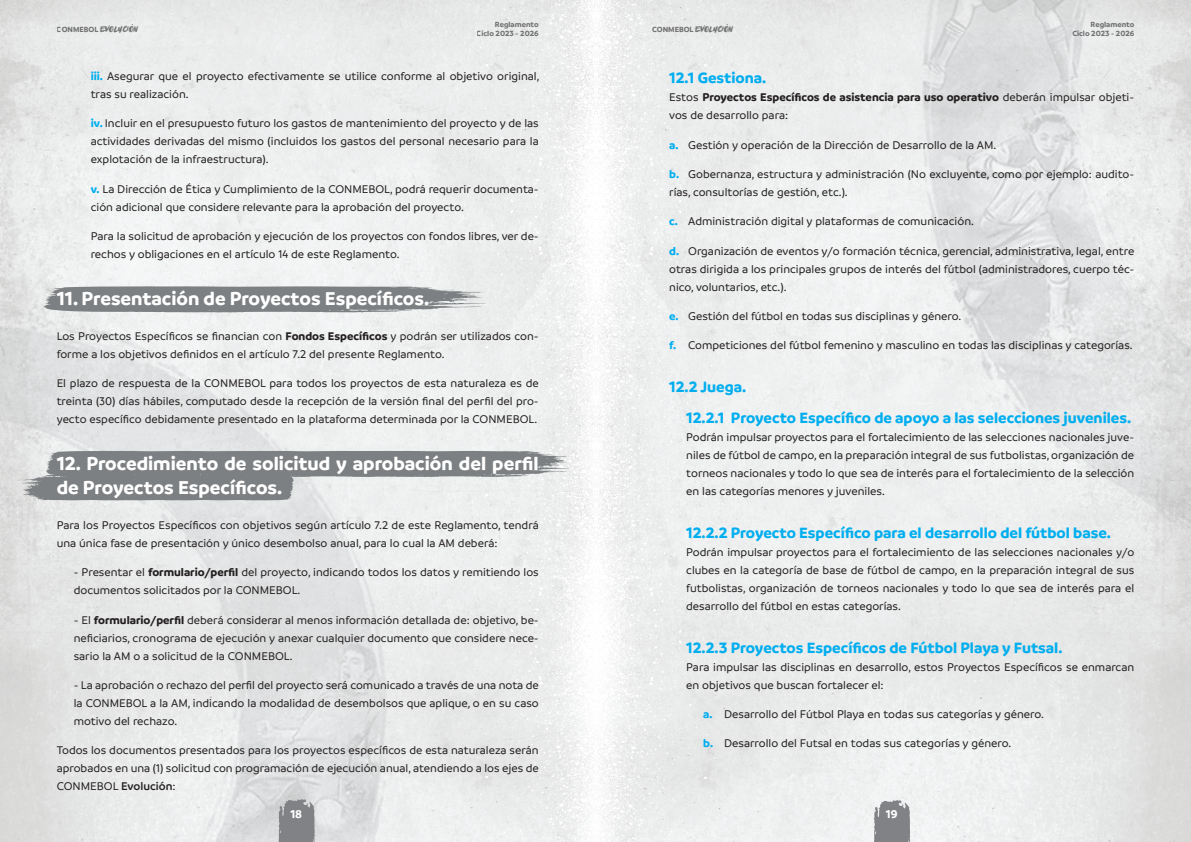
<style>
.page{position:relative;width:1191px;height:842px;background:#fff}
.page>*{position:absolute;margin:0;border:0;box-sizing:border-box;transform-origin:0 0}
.Titulo_Articulo{font:700 20px/24px "Branding";color:#fff}
.Titulo_Articulo_-_su{font:700 16px "Branding";color:#00aeef}
.t1{font:500 12px/18px "Branding";color:#231f20}
.t2{font:700 12px/18px "Branding";color:#231f20}
.t3{font:700 12px "Branding";color:#fff}
.t4{font:700 8px/9.6px "Branding";color:#3e3e3f;text-align:right}
.t5{font:8px "Milestone";color:#3e3e3f}
.s1{font-family:"Branding";font-weight:700}
.s2{font-weight:700;color:#00aeef}
.s3{font-weight:700}
.s4{font-weight:600}
.s5{font-weight:500}
</style>
<div class="page">
<img style="left:0;top:0;width:426px;height:842px">
<img style="left:426px;top:0;width:765px;height:842px">
<img style="left:0;top:288px;width:406px;height:554px">
<svg style="left:278px;top:799px;width:38px;height:43px;background:#8d8f92"></svg>
<img style="left:595px;top:0;width:170px;height:842px">
<img style="left:881px;top:0;width:310px;height:577px">
<svg style="left:873px;top:800px;width:38px;height:42px;background:#919396"></svg>
<svg style="left:43px;top:286px;width:443px;height:26px;background:#8c8e90"></svg>
<svg style="left:22px;top:451px;width:547px;height:49px;background:#9ea0a2"></svg>
<p class="t5" style="left:57px;top:25px;width:82px"><span class="s1">CONMEBOL</span> EVOLUCIÓN</p>
<p class="t4" style="left:477px;top:19px;width:64px">Reglamento<br>Ciclo 2023 - 2026</p>
<p class="t5" style="left:652px;top:25px;width:82px"><span class="s1">CONMEBOL</span> EVOLUCIÓN</p>
<p class="t4" style="left:1072px;top:19px;width:64px">Reglamento<br>Ciclo 2023 - 2026</p>
<p class="t1" style="left:91px;top:67px;width:450px"><span class="s2">iii.</span> Asegurar que el proyecto efectivamente se utilice conforme al objetivo original, tras su realización.</p>
<p class="t1" style="left:91px;top:115px;width:449px;text-align:justify"><span class="s2">iv.</span> Incluir en el presupuesto futuro los gastos de mantenimiento del proyecto y de las actividades derivadas del mismo (incluidos los gastos del personal necesario para la explotación de la infraestructura).</p>
<p class="t1" style="left:91px;top:180px;width:449px"><span class="s2">v.</span> La Dirección de Ética y Cumplimiento de la CONMEBOL, podrá requerir documenta&shy;ción adicional que considere relevante para la aprobación del proyecto.</p>
<p class="t1" style="left:91px;top:227px;width:449px">Para la solicitud de aprobación y ejecución de los proyectos con fondos libres, ver de&shy;rechos y obligaciones en el artículo 14 de este Reglamento.</p>
<p class="Titulo_Articulo" style="left:57px;top:286px;width:374px">11. Presentación de Proyectos Específicos.</p>
<p class="t1" style="left:57px;top:327px;width:483px">Los Proyectos Específicos se financian con <span class="s3">Fondos Específicos</span> y podrán ser utilizados con&shy;forme a los objetivos definidos en el artículo 7.2 del presente Reglamento.</p>
<p class="t1" style="left:57px;top:374px;width:483px;text-align:justify">El plazo de respuesta de la CONMEBOL para todos los proyectos de esta naturaleza es de treinta (30) días hábiles, computado desde la recepción de la versión final del perfil del pro&shy;yecto específico debidamente presentado en la plataforma determinada por la CONMEBOL.</p>
<p class="Titulo_Articulo" style="left:57px;top:451px;width:483px">12. Procedimiento de solicitud y aprobación del perfil de Proyectos Específicos.</p>
<p class="t1" style="left:57px;top:516px;width:483px">Para los Proyectos Específicos con objetivos según artículo 7.2 de este Reglamento, tendrá una única fase de presentación y único desembolso anual, para lo cual la AM deberá:</p>
<p class="t1" style="left:74px;top:563px;width:466px">- Presentar el <span class="s3">formulario/perfil</span> del proyecto, indicando todos los datos y remitiendo los documentos solicitados por la CONMEBOL.</p>
<p class="t1" style="left:74px;top:611px;width:466px;text-align:justify">- El <span class="s3">formulario/perfil</span> deberá considerar al menos información detallada de: objetivo, be&shy;neficiarios, cronograma de ejecución y anexar cualquier documento que considere nece&shy;sario la AM o a solicitud de la CONMEBOL.</p>
<p class="t1" style="left:74px;top:676px;width:466px;text-align:justify">- La aprobación o rechazo del perfil del proyecto será comunicado a través de una nota de la CONMEBOL a la AM, indicando la modalidad de desembolsos que aplique, o en su caso motivo del rechazo.</p>
<p class="t1" style="left:57px;top:741px;width:483px;text-align:justify">Todos los documentos presentados para los proyectos específicos de esta naturaleza serán aprobados en una (1) solicitud con programación de ejecución anual, atendiendo a los ejes de CONMEBOL <span class="s4">Evolución</span>:</p>
<p class="Titulo_Articulo_-_su" style="left:669px;top:69px;width:99px">12.1 Gestiona.</p>
<p class="t2" style="left:669px;top:88px;width:466px"><span class="s5">Estos</span> Proyectos Específicos de asistencia para uso operativo <span class="s5">deberán impulsar objeti&shy;vos de desarrollo para:</span></p>
<p class="t1" style="left:669px;top:136px;width:328px"><span class="s2">a.</span> Gestión y operación de la Dirección de Desarrollo de la AM.</p>
<p class="t1" style="left:669px;top:165px;width:466px"><span class="s2">b.</span> Gobernanza, estructura y administración (No excluyente, como por ejemplo: audito&shy;rías, consultorías de gestión, etc.).</p>
<p class="t1" style="left:669px;top:212px;width:306px"><span class="s2">c.</span> Administración digital y plataformas de comunicación.</p>
<p class="t1" style="left:669px;top:242px;width:466px;text-align:justify"><span class="s2">d.</span> Organización de eventos y/o formación técnica, gerencial, administrativa, legal, entre otras dirigida a los principales grupos de interés del fútbol (administradores, cuerpo téc&shy;nico, voluntarios, etc.).</p>
<p class="t1" style="left:669px;top:307px;width:293px"><span class="s2">e.</span> Gestión del fútbol en todas sus disciplinas y género.</p>
<p class="t1" style="left:669px;top:336px;width:465px"><span class="s2">f.</span> Competiciones del fútbol femenino y masculino en todas las disciplinas y categorías.</p>
<p class="Titulo_Articulo_-_su" style="left:669px;top:377px;width:78px">12.2 Juega.</p>
<p class="Titulo_Articulo_-_su" style="left:686px;top:409px;width:446px">12.2.1 Proyecto Específico de apoyo a las selecciones juveniles.</p>
<p class="t1" style="left:686px;top:428px;width:449px;text-align:justify">Podrán impulsar proyectos para el fortalecimiento de las selecciones nacionales juve&shy;niles de fútbol de campo, en la preparación integral de sus futbolistas, organización de torneos nacionales y todo lo que sea de interés para el fortalecimiento de la selección en las categorías menores y juveniles.</p>
<p class="Titulo_Articulo_-_su" style="left:686px;top:524px;width:426px">12.2.2 Proyecto Específico para el desarrollo del fútbol base.</p>
<p class="t1" style="left:686px;top:543px;width:449px;text-align:justify">Podrán impulsar proyectos para el fortalecimiento de las selecciones nacionales y/o clubes en la categoría de base de fútbol de campo, en la preparación integral de sus futbolistas, organización de torneos nacionales y todo lo que sea de interés para el desarrollo del fútbol en estas categorías.</p>
<p class="Titulo_Articulo_-_su" style="left:686px;top:638px;width:378px">12.2.3 Proyectos Específicos de Fútbol Playa y Futsal.</p>
<p class="t1" style="left:686px;top:658px;width:449px">Para impulsar las disciplinas en desarrollo, estos Proyectos Específicos se enmarcan en objetivos que buscan fortalecer el:</p>
<p class="t1" style="left:703px;top:705px;width:342px"><span class="s2">a.</span> Desarrollo del Fútbol Playa en todas sus categorías y género.</p>
<p class="t1" style="left:703px;top:734px;width:309px"><span class="s2">b.</span> Desarrollo del Futsal en todas sus categorías y género.</p>
<p class="t3" style="left:290px;top:807px;width:13px">18</p>
<p class="t3" style="left:886px;top:807px;width:13px">19</p>
</div>
